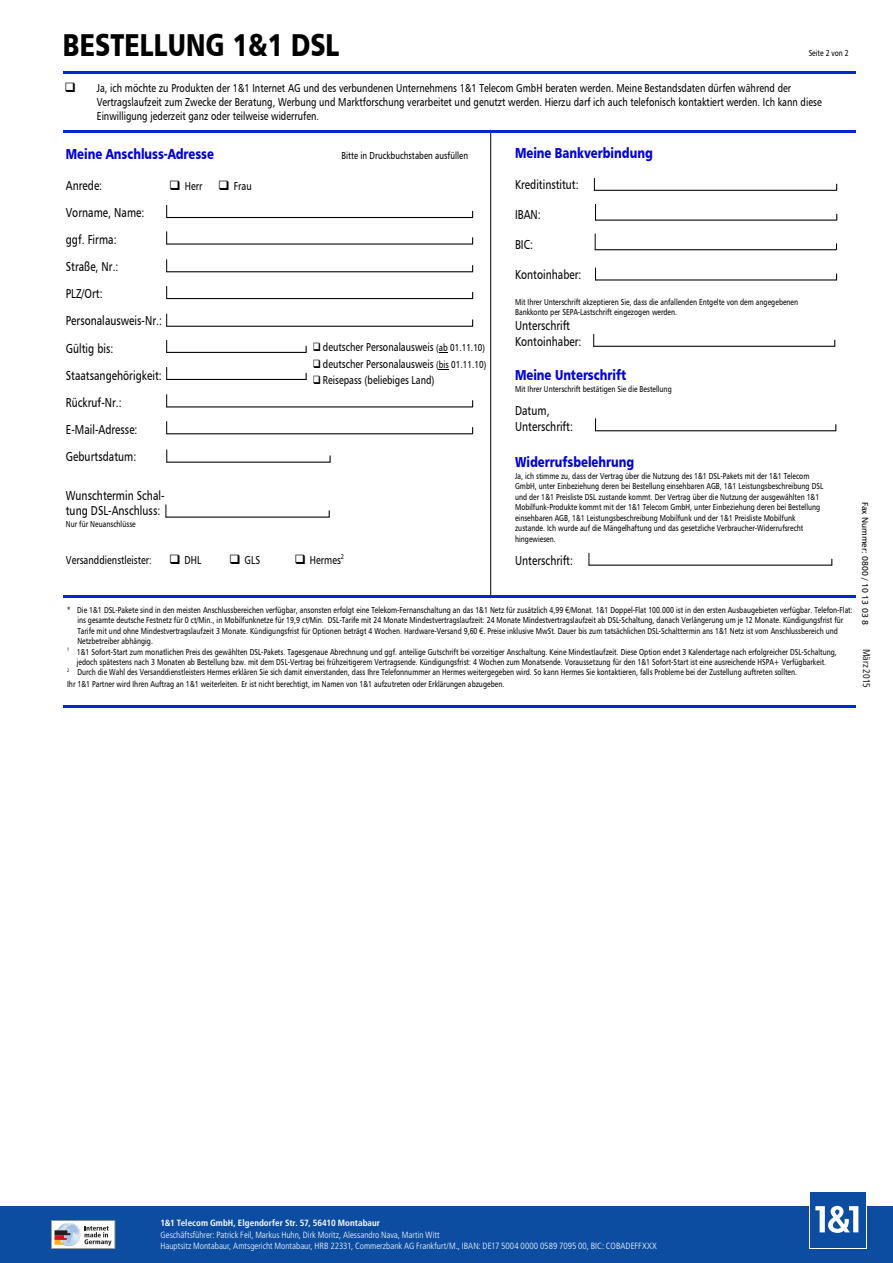
<style>
.page{position:relative;width:893px;height:1263px;background:#fff}
.page>*{position:absolute;margin:0;border:0;box-sizing:border-box;transform-origin:0 0}
.t1{font:31.65px "Humnst 777 Blk BT";letter-spacing:.005em;color:#000;scale:.79 1}
.t2{font:14.4px "Humnst 777 Blk BT";color:#0000da;scale:.8 1}
.t3{font:12.9px/27.2px "Humnst 777 BT";letter-spacing:.005em;color:#000;scale:.79 1}
.t4{font:11.55px/13.8px "Humnst 777 BT";letter-spacing:.005em;color:#000;scale:.79 1}
.t5{font:10.05px "Humnst 777 BT";letter-spacing:.005em;color:#000;scale:.79 1}
.t6{font:condensed 9.75px "Frutiger LT Pro";letter-spacing:-.005em;color:#231f20}
.t7{font:300 condensed 9px/11.2px "Frutiger LT Pro";color:#fff}
.t8{font:700 condensed 9px "Frutiger LT Pro";letter-spacing:.005em;color:#fff}
.t9{font:8.7px/10.5px "Humnst 777 BT";letter-spacing:.005em;color:#000;scale:.79 1}
.t10{font:8.7px "Humnst 777 BT";letter-spacing:.005em;color:#000}
.s1{font-size:10.05px}
.s2{font-family:"Arial"}
</style>
<div class="page">
<svg style="left:589px;top:553px;width:1px;height:12px"></svg>
<hr style="left:589px;top:565px;width:243px;height:1px;background:#000">
<hr style="left:595px;top:430px;width:241px;height:1px;background:#000">
<hr style="left:595px;top:279px;width:241px;height:1px;background:#000">
<svg style="left:594px;top:178px;width:1px;height:12px"></svg>
<hr style="left:594px;top:190px;width:243px;height:1px;background:#000">
<svg style="left:595px;top:204px;width:1px;height:16px"></svg>
<hr style="left:595px;top:220px;width:241px;height:1px;background:#000">
<svg style="left:593px;top:334px;width:1px;height:12px"></svg>
<hr style="left:594px;top:346px;width:241px;height:1px;background:#000">
<svg style="left:595px;top:234px;width:1px;height:15px"></svg>
<hr style="left:595px;top:249px;width:241px;height:1px;background:#000">
<hr style="left:166px;top:516px;width:163px;height:2px;background:#000">
<svg style="left:166px;top:340px;width:1px;height:12px"></svg>
<hr style="left:167px;top:352px;width:139px;height:1px;background:#000">
<svg style="left:166px;top:314px;width:1px;height:12px"></svg>
<hr style="left:167px;top:326px;width:306px;height:1px;background:#000">
<svg style="left:166px;top:367px;width:1px;height:12px"></svg>
<hr style="left:167px;top:379px;width:139px;height:1px;background:#000">
<svg style="left:166px;top:421px;width:1px;height:13px"></svg>
<hr style="left:167px;top:433px;width:306px;height:1px;background:#000">
<svg style="left:166px;top:450px;width:1px;height:12px"></svg>
<hr style="left:167px;top:462px;width:163px;height:1px;background:#000">
<svg style="left:166px;top:395px;width:1px;height:12px"></svg>
<hr style="left:167px;top:406px;width:306px;height:1px;background:#000">
<svg style="left:166px;top:286px;width:1px;height:13px"></svg>
<hr style="left:167px;top:298px;width:306px;height:1px;background:#000">
<svg style="left:166px;top:260px;width:1px;height:12px"></svg>
<hr style="left:167px;top:271px;width:306px;height:1px;background:#000">
<svg style="left:166px;top:232px;width:1px;height:12px"></svg>
<hr style="left:167px;top:243px;width:306px;height:2px;background:#000">
<svg style="left:166px;top:205px;width:1px;height:12px"></svg>
<hr style="left:167px;top:217px;width:306px;height:1px;background:#000">
<hr style="left:490px;top:131px;width:1px;height:464px;background:#000">
<hr style="left:63px;top:705px;width:793px;height:3px;background:#0527d1">
<hr style="left:63px;top:595px;width:793px;height:3px;background:#0527d1">
<hr style="left:63px;top:71px;width:793px;height:3px;background:#0527d1">
<hr style="left:63px;top:130px;width:793px;height:3px;background:#0527d1">
<div style="left:0;top:1206px;width:893px;height:57px;background:#0d4da1"></div>
<div style="left:809px;top:1191px;width:58px;height:58px;background:#fff"></div>
<div style="left:810px;top:1192px;width:56px;height:56px;background:#0d4da1"></div>
<svg style="left:815px;top:1206px;width:43px;height:27px"></svg>
<svg style="left:51px;top:1220px;width:64px;height:29px;background:#cbc8cb"></svg>
<h1 class="t1" style="left:63px;top:25px;width:352px">BESTELLUNG 1&amp;1 DSL</h1>
<p class="t9" style="left:809px;top:48px;width:52px">Seite 2 von 2</p>
<p class="t4" style="left:97px;top:81px;width:919px;text-indent:-32px">❑ Ja, ich möchte zu Produkten der 1&amp;1 Internet AG und des verbundenen Unternehmens 1&amp;1 Telecom GmbH beraten werden. Meine Bestandsdaten dürfen während der<br>Vertragslaufzeit zum Zwecke der Beratung, Werbung und Marktforschung verarbeitet und genutzt werden. Hierzu darf ich auch telefonisch kontaktiert werden. Ich kann diese<br>Einwilligung jederzeit ganz oder teilweise widerrufen.</p>
<h2 class="t2" style="left:66px;top:145px;width:187px">Meine Anschluss-Adresse</h2>
<p class="t5" style="left:342px;top:149px;width:162px">Bitte in Druckbuchstaben ausfüllen</p>
<h3 class="t3" style="left:66px;top:171px;width:48px">Anrede:</h3>
<h3 class="t4" style="left:169px;top:178px;width:106px">❑ Herr ❑ Frau</h3>
<h3 class="t3" style="left:66px;top:198px;width:123px">Vorname, Name: ggf. Firma:<br>Straße, Nr.:<br>PLZ/Ort:<br>Personalausweis-Nr.:<br>Gültig bis:<br>Staatsangehörigkeit:<br>Rückruf-Nr.:<br>E-Mail-Adresse:<br>Geburtsdatum:</h3>
<h3 class="t3" style="left:66px;top:487px;width:127px;line-height:15.6px">Wunschtermin Schal&shy;tung DSL-Anschluss:</h3>
<p class="t9" style="left:66px;top:518px;width:90px">Nur für Neuanschlüsse</p>
<h3 class="t4" style="left:66px;top:552px;width:110px">Versanddienstleister:</h3>
<h3 class="t4" style="left:169px;top:552px;width:42px">❑ DHL</h3>
<h3 class="t4" style="left:229px;top:552px;width:41px">❑ GLS</h3>
<h3 class="t4" style="left:295px;top:552px;width:64px">❑ Hermes<sup>2</sup></h3>
<h3 class="t4" style="left:313px;top:340px;width:220px">❑ deutscher Personalausweis <span class="s1">(ab 01.11.10)</span></h3>
<h3 class="t4" style="left:313px;top:357px;width:221px">❑ deutscher Personalausweis <span class="s1">(bis 01.11.10)</span></h3>
<h3 class="t4" style="left:313px;top:373px;width:156px">❑ Reisepass (beliebiges Land)</h3>
<h2 class="t2" style="left:515px;top:144px;width:174px">Meine Bankverbindung</h2>
<h3 class="t3" style="left:515px;top:171px;width:82px">Kreditinstitut:</h3>
<h3 class="t3" style="left:515px;top:201px;width:34px">IBAN:</h3>
<h3 class="t3" style="left:515px;top:231px;width:24px">BIC:</h3>
<h3 class="t3" style="left:515px;top:261px;width:86px">Kontoinhaber:</h3>
<p class="t9" style="left:515px;top:296px;width:360px">Mit Ihrer Unterschrift akzeptieren Sie, dass die anfallenden Entgelte von dem angegebenen<br>Bankkonto per SEPA-Lastschrift eingezogen werden.</p>
<h3 class="t3" style="left:515px;top:317px;width:86px;line-height:15.6px">Unterschrift<br>Kontoinhaber:</h3>
<h2 class="t2" style="left:515px;top:366px;width:140px">Meine Unterschrift</h2>
<p class="t9" style="left:515px;top:383px;width:200px">Mit Ihrer Unterschrift bestätigen Sie die Bestellung</p>
<h3 class="t3" style="left:515px;top:403px;width:75px;line-height:15.6px">Datum,<br>Unterschrift:</h3>
<h2 class="t2" style="left:515px;top:453px;width:150px">Widerrufsbelehrung</h2>
<p class="t9" style="left:515px;top:470px;width:392px">Ja, ich stimme zu, dass der Vertrag über die Nutzung des 1&amp;1 DSL-Pakets mit der 1&amp;1 Telecom GmbH, unter Einbeziehung deren bei Bestellung einsehbaren AGB, 1&amp;1 Leistungsbeschreibung DSL und der 1&amp;1 Preisliste DSL zustande kommt. Der Vertrag über die Nutzung der ausgewählten 1&amp;1<br>Mobilfunk-Produkte kommt mit der 1&amp;1 Telecom GmbH, unter Einbeziehung deren bei Bestellung einsehbaren AGB, 1&amp;1 Leistungsbeschreibung Mobilfunk und der 1&amp;1 Preisliste Mobilfunk zustande. Ich wurde auf die Mängelhaftung und das gesetzliche Verbraucher-Widerrufsrecht hingewiesen.</p>
<h3 class="t3" style="left:515px;top:546px;width:75px">Unterschrift:</h3>
<p class="t9" style="left:67px;top:604px;width:996px">* Die 1&amp;1 DSL-Pakete sind in den meisten Anschlussbereichen verfügbar, ansonsten erfolgt eine Telekom-Fernanschaltung an das 1&amp;1 Netz für zusätzlich 4,99 <span class="s2">€</span>/Monat. 1&amp;1 Doppel-Flat 100.000 ist in den ersten Ausbaugebieten verfügbar. Telefon-Flat:</p>
<p class="t9" style="left:77px;top:615px;width:971px">ins gesamte deutsche Festnetz für 0 ct/Min., in Mobilfunknetze für 19,9 ct/Min. DSL-Tarife mit 24 Monate Mindestvertragslaufzeit: 24 Monate Mindestvertragslaufzeit ab DSL-Schaltung, danach Verlängerung um je 12 Monate. Kündigungsfrist für</p>
<p class="t9" style="left:77px;top:625px;width:964px">Tarife mit und ohne Mindestvertragslaufzeit 3 Monate. Kündigungsfrist für Optionen beträgt 4 Wochen. Hardware-Versand 9,60 <span class="s2">€</span>. Preise inklusive MwSt. Dauer bis zum tatsächlichen DSL-Schalttermin ans 1&amp;1 Netz ist vom Anschlussbereich und</p>
<p class="t9" style="left:77px;top:636px;width:97px">Netzbetreiber abhängig.</p>
<p class="t9" style="left:67px;top:646px;width:976px"><sup>1</sup> 1&amp;1 Sofort-Start zum monatlichen Preis des gewählten DSL-Pakets. Tagesgenaue Abrechnung und ggf. anteilige Gutschrift bei vorzeitiger Anschaltung. Keine Mindestlaufzeit. Diese Option endet 3 Kalendertage nach erfolgreicher DSL-Schaltung,</p>
<p class="t9" style="left:77px;top:656px;width:950px">jedoch spätestens nach 3 Monaten ab Bestellung bzw. mit dem DSL-Vertrag bei frühzeitigerem Vertragsende. Kündigungsfrist: 4 Wochen zum Monatsende. Voraussetzung für den 1&amp;1 Sofort-Start ist eine ausreichende HSPA+ Verfügbarkeit.</p>
<p class="t9" style="left:67px;top:667px;width:926px"><sup>2</sup> Durch die Wahl des Versanddienstleisters Hermes erklären Sie sich damit einverstanden, dass Ihre Telefonnummer an Hermes weitergegeben wird. So kann Hermes Sie kontaktieren, falls Probleme bei der Zustellung auftreten sollten.</p>
<p class="t9" style="left:67px;top:679px;width:555px">Ihr 1&amp;1 Partner wird Ihren Auftrag an 1&amp;1 weiterleiten. Er ist nicht berechtigt, im Namen von 1&amp;1 aufzutreten oder Erklärungen abzugeben.</p>
<p class="t10" style="left:870px;top:501px;width:125px;rotate:90deg">Fax Nummer: 0800 / 10 13 03 8</p>
<p class="t6" style="left:872px;top:649px;width:40px;rotate:90deg">März 2015</p>
<p class="t10" style="left:872px;top:649px;width:53px;rotate:90deg">Februar 2015</p>
<p class="t8" style="left:161px;top:1218px;width:221px">1&amp;1 Telecom GmbH, Elgendorfer Str. 57, 56410 Montabaur</p>
<p class="t7" style="left:161px;top:1229px;width:498px">Geschäftsführer: Patrick Feil, Markus Huhn, Dirk Moritz, Alessandro Nava, Martin Witt<br>Hauptsitz Montabaur, Amtsgericht Montabaur, HRB 22331, Commerzbank AG Frankfurt/M., IBAN: DE17 5004 0000 0589 7095 00, BIC: COBADEFFXXX</p>
</div>
